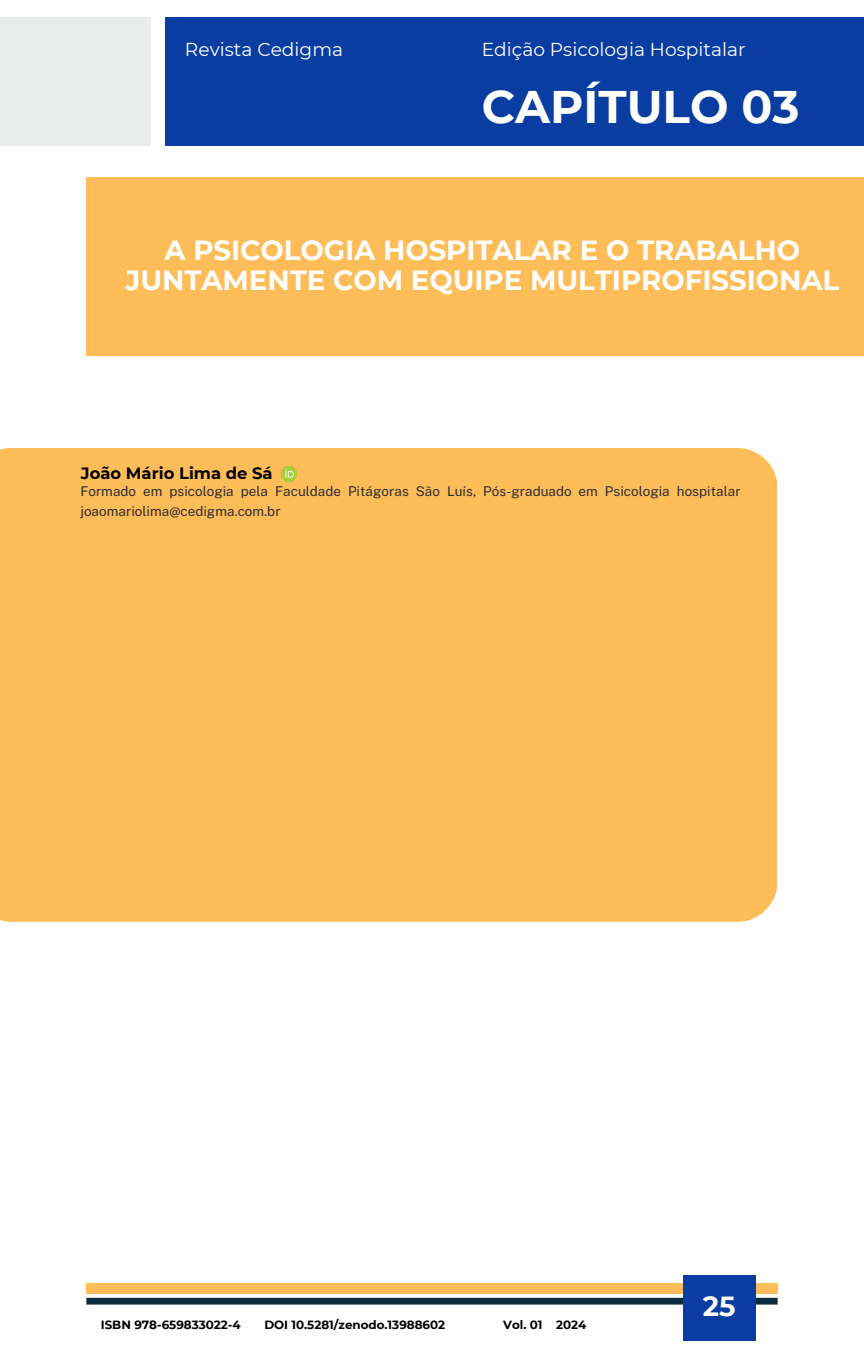
<style>
.page{position:relative;width:864px;height:1350px;background:#fff}
.page>*{position:absolute;margin:0;border:0;box-sizing:border-box;transform-origin:0 0}
.t1{font:700 45.68px "Montserrat";color:#fff}
.t2{font:700 27.68px/30.4px "Montserrat";color:#fff;text-align:center}
.t3{font:18.68px "Montserrat";color:#fff}
.t4{font:700 16.43px "Montserrat";color:#000}
.t5{font:13.5px/20.2px "Public Sans";color:#2b2c30}
.t6{font:700 11.92px "Montserrat";color:#000}
</style>
<div class="page">
<div style="left:0;top:17px;width:151px;height:128px;background:#eaebeb"></div>
<div style="left:165px;top:17px;width:699px;height:128px;background:#093da2"></div>
<div style="left:86px;top:178px;width:778px;height:178px;background:#ffbd59"></div>
<div style="left:86px;top:1298px;width:692px;height:7px;background:#0a2b3e"></div>
<div style="left:86px;top:1283px;width:692px;height:11px;background:#ffbd59"></div>
<div style="left:683px;top:1275px;width:72px;height:65px;background:#093da2"></div>
<div style="left:0;top:448px;width:777px;height:474px;background:#ffbd59"></div>
<img style="left:282px;top:467px;width:15px;height:15px">
<h1 class="t3" style="left:185px;top:38px;width:160px">Revista Cedigma</h1>
<h2 class="t3" style="left:482px;top:38px;width:265px">Edição Psicologia Hospitalar</h2>
<h3 class="t1" style="left:482px;top:79px;width:319px">CAPÍTULO 03</h3>
<h5 class="t2" style="left:125px;top:235px;width:715px">A PSICOLOGIA HOSPITALAR E O TRABALHO<br>JUNTAMENTE COM EQUIPE MULTIPROFISSIONAL</h5>
<p class="t4" style="left:81px;top:463px;width:193px">João Mário Lima de Sá</p>
<h4 class="t5" style="left:80px;top:481px;width:662px">Formado em psicologia pela Faculdade Pitágoras São Luís, Pós-graduado em Psicologia hospitalar joaomariolima@cedigma.com.br</h4>
<h6 class="t6" style="left:101px;top:1318px;width:141px">ISBN 978-659833022-4</h6>
<p class="t6" style="left:264px;top:1318px;width:182px">DOI 10.5281/zenodo.13988602</p>
<p class="t6" style="left:503px;top:1318px;width:85px">Vol. 01 2024</p>
<p class="t2" style="left:703px;top:1291px;width:34px">25</p>
</div>
